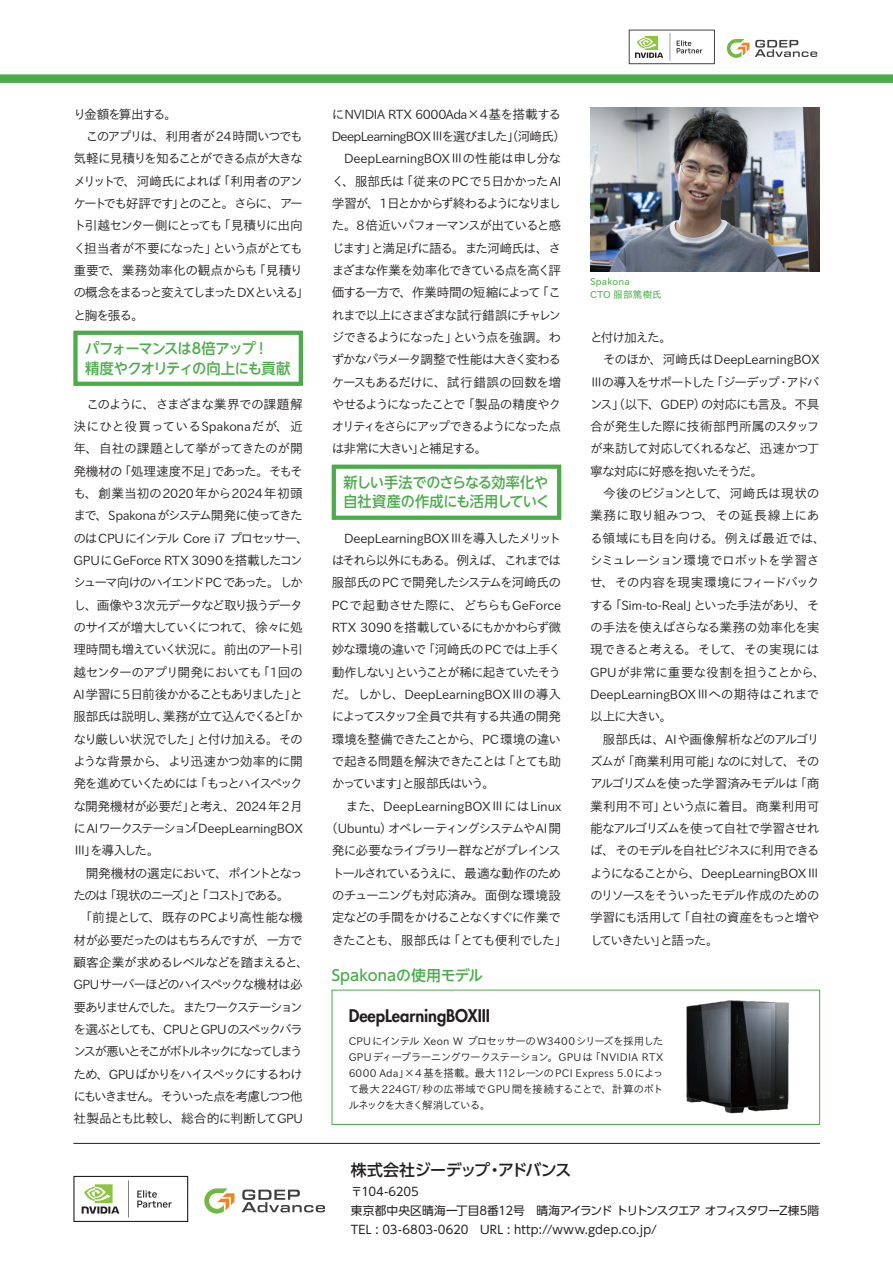
<style>
.page{position:relative;width:893px;height:1263px;background:#fff}
.page>*{position:absolute;margin:0;border:0;box-sizing:border-box;transform-origin:0 0}
.t1{font:800 16.95px "Futura Std";letter-spacing:-.005em;color:#231f20}
.t2{font:500 15.9px "UD Shin Go Pro";letter-spacing:-.04em;color:#231f20}
.t3{font:500 14.85px/19.2px "UD Shin Go NT Pro";letter-spacing:-.03em;color:#4aad49;scale:.95 1}
.t4{font:500 14.85px/19.2px "UD Shin Go NT Pro";letter-spacing:-.06em;color:#4aad49;scale:.96 1}
.t5{font:500 14.85px "UD Shin Go NT Pro";color:#4aad49}
.t6{font:300 12.75px/22.4px "TB Go Pro";letter-spacing:-.085em;color:#231f20}
.t7{font:300 12.75px/22.4px "TB Go Pro";letter-spacing:-.065em;color:#231f20}
.t8{font:300 12.75px/22.4px "TB Go Pro";letter-spacing:-.115em;color:#231f20}
.t9{font:300 12.75px "TB Go Pro";letter-spacing:-.11em;color:#231f20}
.t10{font:300 12.75px "TB Go Pro";letter-spacing:-.005em;color:#231f20}
.t11{font:300 12.75px "TB Go Pro";letter-spacing:-.03em;color:#231f20}
.t12{font:300 12.75px "TB Go Pro";letter-spacing:-.02em;color:#231f20}
.t13{font:300 12.75px "TB Go Pro";letter-spacing:-.015em;color:#231f20}
.t14{font:300 12.75px "TB Go Pro";letter-spacing:-.14em;color:#231f20}
.t15{font:300 12.75px "TB Go Pro";letter-spacing:-.13em;color:#231f20}
.t16{font:300 12.75px "TB Go Pro";letter-spacing:-.06em;color:#231f20}
.t17{font:300 12.75px "TB Go Pro";letter-spacing:-.125em;color:#231f20}
.t18{font:300 12.75px "TB Go Pro";letter-spacing:-.105em;color:#231f20}
.t19{font:300 12.75px "TB Go Pro";letter-spacing:-.135em;color:#231f20}
.t20{font:11.7px/19.2px "UD Shin Go Pro";color:#231f20}
.t21{font:300 10.65px/15.9px "TB Go Pro";letter-spacing:-.035em;color:#231f20;text-align:justify}
.t22{font:9.6px/12.8px "TB Go Pro";letter-spacing:.015em;color:#4aad49}
</style>
<div class="page">
<div style="left:0;top:74px;width:893px;height:9px;background:#4aad49"></div>
<div style="left:73px;top:331px;width:230px;height:55px;border:4px solid #4aad49"></div>
<div style="left:332px;top:465px;width:229px;height:55px;border:4px solid #4aad49"></div>
<div style="left:332px;top:990px;width:488px;height:135px;border:1px solid #4aad49"></div>
<img style="left:675px;top:989px;width:120px;height:154px">
<hr style="left:73px;top:1143px;width:747px;height:1px;background:#231f20">
<img style="left:590px;top:107px;width:230px;height:164px">
<svg style="left:629px;top:30px;width:86px;height:34px"></svg>
<svg style="left:727px;top:39px;width:22px;height:19px"></svg>
<svg style="left:755px;top:40px;width:62px;height:17px"></svg>
<svg style="left:73px;top:1176px;width:115px;height:46px"></svg>
<svg style="left:204px;top:1188px;width:30px;height:25px"></svg>
<svg style="left:242px;top:1189px;width:83px;height:23px"></svg>
<p class="t8" style="left:73px;top:101px;width:237px">り金額を算出する。<br>　このアプリは、利用者が24時間いつでも気軽に見積りを知ることができる点が大きなメリットで、河﨑氏によれば「利用者のアンケートでも好評です」とのこと。さらに、アート引越センター側にとっても「見積りに出向く担当者が不要になった」という点がとても重要で、業務効率化の観点からも「見積りの概念をまるっと変えてしまった DX といえる」と胸を張る。</p>
<p class="t4" style="left:85px;top:339px;width:215px">パフォーマンスは8倍アップ！<br>精度やクオリティの向上にも貢献</p>
<p class="t6" style="left:73px;top:392px;width:237px">　このように、さまざまな業界での課題解決にひと役買っているSpakonaだが、近年、自社の課題として挙がってきたのが開発機材の「処理速度不足」であった。そもそも、創業当初の2020年から2024年初頭まで、Spakonaがシステム開発に使ってきたのは CPU にインテル Core i7 プロセッサー、<br>GPUにGeForce RTX 3090を搭載したコンシューマ向けのハイエンド PC であった。しかし、画像や3次元データなど取り扱うデータのサイズが増大していくにつれて、徐々に処理時間も増えていく状況に。前出のアート引越センターのアプリ開発においても「1回の<br>AI 学習に5日前後かかることもありました」と服部氏は説明し、業務が立て込んでくると「かなり厳しい状況でした」と付け加える。そのような背景から、より迅速かつ効率的に開発を進めていくためには「もっとハイスペックな開発機材が必要だ」と考え、2024年2月にAIワークステーション「DeepLearningBOX<br>Ⅲ」を導入した。<br>　開発機材の選定において、ポイントとなったのは「現状のニーズ」と「コスト」である。<br>　「前提として、既存のPCより高性能な機材が必要だったのはもちろんですが、一方で顧客企業が求めるレベルなどを踏まえると、<br>GPUサーバーほどのハイスペックな機材は必要ありませんでした。またワークステーションを選ぶとしても、CPUとGPUのスペックバランスが悪いとそこがボトルネックになってしまうため、GPUばかりをハイスペックにするわけにもいきません。そういった点を考慮しつつ他社製品とも比較し、総合的に判断してGPU</p>
<p class="t6" style="left:332px;top:101px;width:236px">にNVIDIA RTX 6000Ada×4基を搭載する<br>DeepLearningBOXⅢを選びました」（河﨑氏）　DeepLearningBOXⅢの性能は申し分なく、服部氏は「従来のPCで5日かかったAI学習が、1日とかからず終わるようになりました。8 倍近いパフォーマンスが出ていると感じます」と満足げに語る。また河﨑氏は、さまざまな作業を効率化できている点を高く評価する一方で、作業時間の短縮によって「これまで以上にさまざまな試行錯誤にチャレンジできるようになった」という点を強調。わずかなパラメータ調整で性能は大きく変わるケースもあるだけに、試行錯誤の回数を増やせるようになったことで「製品の精度やクオリティをさらにアップできるようになった点は非常に大きい」と補足する。</p>
<p class="t3" style="left:343px;top:473px;width:219px">新しい手法でのさらなる効率化や自社資産の作成にも活用していく</p>
<p class="t11" style="left:332px;top:527px;width:231px">　DeepLearningBOXⅢを導入したメリット</p>
<p class="t15" style="left:332px;top:550px;width:231px">はそれら以外にもある。例えば、これまでは</p>
<p class="t7" style="left:332px;top:570px;width:231px">服部氏のPCで開発したシステムを河﨑氏の</p>
<p class="t13" style="left:332px;top:594px;width:231px">PCで起動させた際に、どちらもGeForce</p>
<p class="t8" style="left:332px;top:615px;width:231px">RTX 3090 を搭載しているにもかかわらず微</p>
<p class="t16" style="left:332px;top:639px;width:231px">妙な環境の違いで「河﨑氏のPCでは上手く</p>
<p class="t14" style="left:332px;top:661px;width:231px">動作しない」ということが稀に起きていたそう</p>
<p class="t12" style="left:332px;top:684px;width:231px">だ。しかし、DeepLearningBOXⅢの導入</p>
<p class="t6" style="left:332px;top:704px;width:231px">によってスタッフ全員で共有する共通の開発</p>
<p class="t6" style="left:332px;top:726px;width:231px">環境を整備できたことから、PC 環境の違い</p>
<p class="t6" style="left:332px;top:749px;width:231px">で起きる問題を解決できたことは「とても助</p>
<p class="t19" style="left:332px;top:773px;width:165px">かっています」と服部氏はいう。</p>
<p class="t10" style="left:332px;top:795px;width:231px">　また、DeepLearningBOXⅢにはLinux</p>
<p class="t6" style="left:325px;top:816px;width:237px">（Ubuntu）オペレーティングシステムやAI開</p>
<p class="t9" style="left:332px;top:840px;width:231px">発に必要なライブラリー群などがプレインス</p>
<p class="t17" style="left:332px;top:862px;width:231px">トールされているうえに、最適な動作のため</p>
<p class="t7" style="left:332px;top:883px;width:231px">のチューニングも対応済み。面倒な環境設</p>
<p class="t9" style="left:332px;top:907px;width:231px">定などの手間をかけることなくすぐに作業で</p>
<p class="t18" style="left:332px;top:929px;width:237px">きたことも、服部氏は「とても便利でした」</p>
<p class="t5" style="left:332px;top:963px;width:153px">Spakonaの使用モデル</p>
<h1 class="t1" style="left:349px;top:1005px;width:143px">DeepLearningBOXIII</h1>
<p class="t22" style="left:590px;top:274px;width:73px">Spakona<br>CTO 服部篤樹氏</p>
<p class="t7" style="left:590px;top:325px;width:237px">と付け加えた。<br>　そのほか、河﨑氏はDeepLearningBOX<br>Ⅲの導入をサポートした「ジーデップ・アドバンス」（以下、GDEP）の対応にも言及。不具合が発生した際に技術部門所属のスタッフが来訪して対応してくれるなど、迅速かつ丁寧な対応に好感を抱いたそうだ。<br>　今後のビジョンとして、河﨑氏は現状の業務に取り組みつつ、その延長線上にある領域にも目を向ける。例えば最近では、シミュレーション環境でロボットを学習させ、その内容を現実環境にフィードバックする「Sim-to-Real」といった手法があり、その手法を使えばさらなる業務の効率化を実現できると考える。そして、その実現には<br>GPUが非常に重要な役割を担うことから、<br>DeepLearningBOXⅢへの期待はこれまで以上に大きい。<br>　服部氏は、AIや画像解析などのアルゴリズムが「商業利用可能」なのに対して、そのアルゴリズムを使った学習済みモデルは「商業利用不可」という点に着目。商業利用可能なアルゴリズムを使って自社で学習させれば、そのモデルを自社ビジネスに利用できるようになることから、DeepLearningBOXⅢのリソースをそういったモデル作成のための学習にも活用して「自社の資産をもっと増やしていきたい」と語った。</p>
<p class="t21" style="left:349px;top:1032px;width:316px">CPU にインテル Xeon W プロセッサーの W3400 シリーズを採用したGPUディープラーニングワークステーション。GPUは「NVIDIA RTX 6000 Ada」×4基を搭載。最大112レーンのPCI Express 5.0によって最大224GT/秒の広帯域でGPU間を接続することで、計算のボトルネックを大きく解消している。</p>
<p class="t2" style="left:351px;top:1157px;width:222px">株式会社ジーデップ・アドバンス</p>
<p class="t20" style="left:351px;top:1181px;width:470px">〒104-6205<br>東京都中央区晴海一丁目8番12号 晴海アイランド トリトンスクエア オフィスタワーZ棟5階<br>TEL : 03-6803-0620　URL : http://www.gdep.co.jp/</p>
</div>
